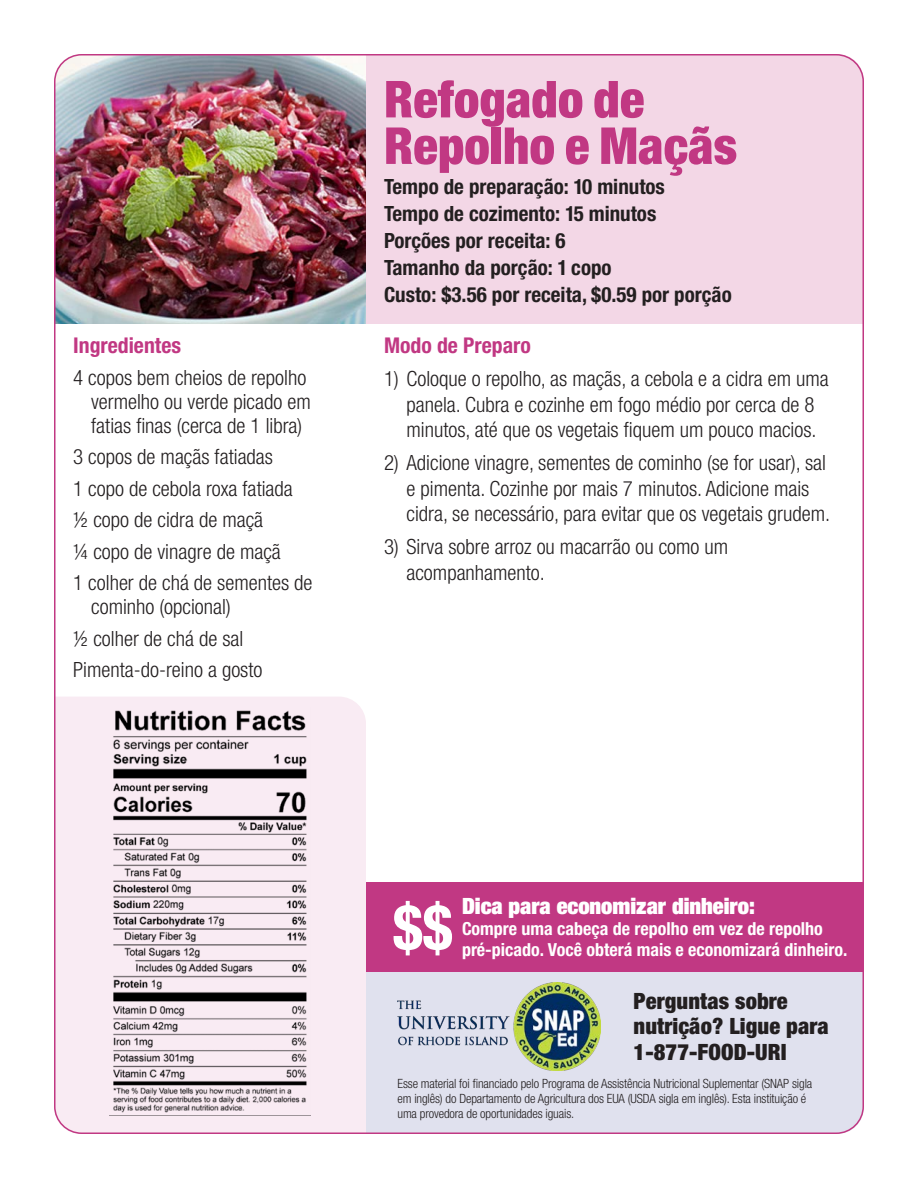
<style>
.page{position:relative;width:918px;height:1188px;background:#fff}
.page>*{position:absolute;margin:0;border:0;box-sizing:border-box;transform-origin:0 0}
.t1{font:700 condensed 62.1px "Helvetica Neue LT Pro";color:#fff}
.Recipe_Title{font:900 condensed 51px/46.5px "Helvetica Neue LT Pro";color:#c13883}
.t2{font:900 condensed 22.5px/25.5px "Helvetica Neue LT Pro";letter-spacing:.005em;color:#231f20}
.t3{font:900 condensed 22.5px "Helvetica Neue LT Pro";color:#fff}
.t4{font:700 condensed 21.75px "Helvetica Neue LT Pro";color:#c13883}
.Directions_lists{font:300 condensed 21px/25.5px "Helvetica Neue LT Pro";color:#231f20}
.Ingredients_list{font:300 condensed 21px/24px "Helvetica Neue LT Pro";color:#231f20}
.Recipe_details{font:700 condensed 21px "Helvetica Neue LT Pro";color:#231f20}
.t5{font:700 condensed 18px "Helvetica Neue LT Pro";color:#fff}
.t6{font:300 condensed 12.75px "Helvetica Neue LT Pro";letter-spacing:-.01em;color:#231f20}
</style>
<div class="page">
<div style="left:54px;top:697px;width:312px;height:437px;background:#f9ebf3"></div>
<img style="left:110px;top:708px;width:200px;height:407px">
<img style="left:54px;top:54px;width:312px;height:270px">
<div style="left:366px;top:54px;width:498px;height:270px;background:#f3d7e6"></div>
<div style="left:366px;top:882px;width:498px;height:90px;background:#c13883"></div>
<div style="left:366px;top:972px;width:498px;height:162px;background:#e0e1ee"></div>
<img style="left:398px;top:983px;width:202px;height:88px">
<p class="t4" style="left:73px;top:333px;width:109px">Ingredientes</p>
<p class="Ingredients_list" style="left:91px;top:365px;width:221px;text-indent:-18px">4 copos bem cheios de repolho vermelho ou verde picado em fatias finas (cerca de 1 libra)</p>
<p class="Ingredients_list" style="left:73px;top:444px;width:201px">3 copos de maçãs fatiadas</p>
<p class="Ingredients_list" style="left:73px;top:476px;width:221px">1 copo de cebola roxa fatiada</p>
<p class="Ingredients_list" style="left:73px;top:507px;width:192px">½ copo de cidra de maçã</p>
<p class="Ingredients_list" style="left:73px;top:539px;width:209px">¼ copo de vinagre de maçã</p>
<p class="Ingredients_list" style="left:91px;top:570px;width:223px;text-indent:-18px">1 colher de chá de sementes de cominho (opcional)</p>
<p class="Ingredients_list" style="left:73px;top:626px;width:172px">½ colher de chá de sal</p>
<p class="Ingredients_list" style="left:73px;top:657px;width:191px">Pimenta-do-reino a gosto</p>
<p class="Recipe_Title" style="left:384px;top:75px;width:355px">Refogado de<br>Repolho e Maçãs</p>
<p class="Recipe_details" style="left:384px;top:174px;width:282px">Tempo de preparação: 10 minutos</p>
<p class="Recipe_details" style="left:384px;top:201px;width:274px">Tempo de cozimento: 15 minutos</p>
<p class="Recipe_details" style="left:384px;top:228px;width:183px">Porções por receita: 6</p>
<p class="Recipe_details" style="left:384px;top:255px;width:229px">Tamanho da porção: 1 copo</p>
<p class="Recipe_details" style="left:384px;top:282px;width:349px">Custo: $3.56 por receita, $0.59 por porção</p>
<p class="t4" style="left:384px;top:333px;width:148px">Modo de Preparo</p>
<p class="Directions_lists" style="left:384px;top:366px;width:446px;text-align:center">1) Coloque o repolho, as maçãs, a cebola e a cidra em uma panela. Cubra e cozinhe em fogo médio por cerca de 8 minutos, até que os vegetais fiquem um pouco macios.</p>
<p class="Directions_lists" style="left:406px;top:450px;width:425px;text-indent:-22px">2) Adicione vinagre, sementes de cominho (se for usar), sal e pimenta. Cozinhe por mais 7 minutos. Adicione mais cidra, se necessário, para evitar que os vegetais grudem.</p>
<p class="Directions_lists" style="left:406px;top:534px;width:323px;text-indent:-22px">3) Sirva sobre arroz ou macarrão ou como um acompanhamento.</p>
<p class="t1" style="left:393px;top:891px;width:61px">$$</p>
<p class="t3" style="left:462px;top:892px;width:294px">Dica para economizar dinheiro:</p>
<p class="t5" style="left:462px;top:918px;width:362px">Compre uma cabeça de repolho em vez de repolho</p>
<p class="t5" style="left:462px;top:939px;width:387px">pré-picado. Você obterá mais e economizará dinheiro.</p>
<p class="t2" style="left:634px;top:988px;width:197px">Perguntas sobre nutrição? Ligue para<br>1-877-FOOD-URI</p>
<p class="t6" style="left:398px;top:1076px;width:416px">Esse material foi financiado pelo Programa de Assistência Nutricional Suplementar (SNAP sigla</p>
<p class="t6" style="left:398px;top:1091px;width:410px">em inglês) do Departamento de Agricultura dos EUA (USDA sigla em inglês). Esta instituição é</p>
<p class="t6" style="left:398px;top:1106px;width:178px">uma provedora de oportunidades iguais.</p>
</div>
